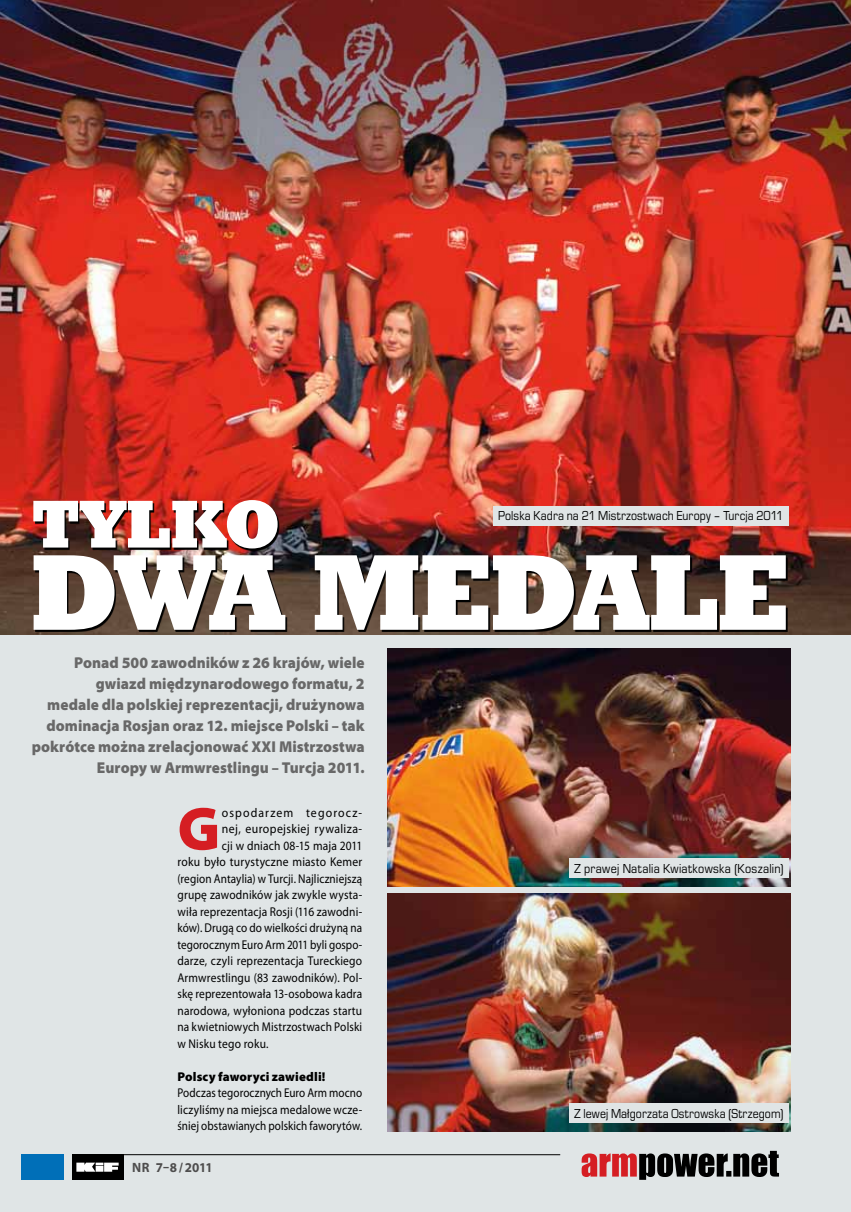
<style>
.page{position:relative;width:851px;height:1212px;background:#fff}
.page>*{position:absolute;margin:0;border:0;box-sizing:border-box;transform-origin:0 0}
.t1{font:91.8px "Geo Slb 712 X Bd PL";letter-spacing:-.01em;color:#fff}
.t2{font:900 semi-expanded 61.65px "Myriad Pro";color:#d51e23;scale:.9 1}
.t3{font:57.6px "Geo Slb 712 X Bd PL";letter-spacing:.01em;color:#fff}
.t4{font:900 semi-expanded 15.75px/21px "Myriad Pro";letter-spacing:.005em;color:#686868;text-align:right;scale:.9 1}
.t5{font:13.5px "Eurostile TCE";letter-spacing:.02em;color:#000;scale:.88 1}
.t6{font:13.5px "Eurostile TCE";letter-spacing:.02em;color:#000;scale:.9 1}
.t7{font:700 semi-expanded 13.5px "Myriad Pro";letter-spacing:-.005em;color:#4e4d4d;scale:.9 1}
.t8{font:12.75px "Myriad Pro";letter-spacing:.01em;color:#000;scale:.9 1}
.t9{font:12.75px/16.5px "Myriad Pro";letter-spacing:.01em;color:#000;text-align:justify;scale:.87 1}
.t10{font:12.75px "Myriad Pro";letter-spacing:.01em;color:#000;scale:.88 1}
.t11{font:12.75px "Myriad Pro";letter-spacing:.01em;color:#000;scale:.89 1}
.t12{font:12.75px "Myriad Pro";letter-spacing:.01em;color:#000;scale:.91 1}
.t13{font:12.75px "Myriad Pro";letter-spacing:.03em;color:#000;scale:.93 1}
.t14{font:900 12.75px "Myriad Pro";letter-spacing:.01em;color:#000}
.t15{font:12.75px "Myriad Pro";letter-spacing:.09em;color:#000;scale:.93 1}
</style>
<div class="page">
<div style="left:0;top:0;width:850px;height:1212px;background:#e0e5e6"></div>
<img style="left:0;top:0;width:850px;height:635px">
<img style="left:35px;top:502px;width:752px;height:130px">
<img style="left:388px;top:648px;width:402px;height:238px">
<img style="left:388px;top:893px;width:402px;height:238px">
<div style="left:569px;top:858px;width:219px;height:20px;background:#e0e5e6"></div>
<div style="left:569px;top:1104px;width:219px;height:19px;background:#e0e5e6"></div>
<div style="left:21px;top:1154px;width:43px;height:26px;background:#006fb8"></div>
<div style="left:72px;top:1154px;width:51px;height:26px;background:#000"></div>
<svg style="left:76px;top:1162px;width:43px;height:10px"></svg>
<hr style="left:72px;top:1154px;width:488px;height:1px;background:#000">
<svg style="left:581px;top:1151px;width:197px;height:29px"></svg>
<h3 class="t3" style="left:32px;top:483px;width:249px">TYLKO</h3>
<h1 class="t1" style="left:32px;top:526px;width:757px">DWA MEDALE</h1>
<p class="t5" style="left:498px;top:508px;width:326px">Polska Kadra na 21 Mistrzostwach Europy – Turcja 2011</p>
<p class="t4" style="left:32px;top:653px;width:371px">Ponad 500 zawodników z 26 krajów, wiele gwiazd międzynarodowego formatu, 2<br>medale dla polskiej reprezentacji, drużynowa dominacja Rosjan oraz 12. miejsce Polski – tak pokrótce można zrelacjonować XXI Mistrzostwa Europy w Armwrestlingu – Turcja 2011.</p>
<h2 class="t2" style="left:177px;top:793px;width:49px">G</h2>
<p class="t15" style="left:222px;top:805px;width:152px">ospodarzem tegorocz-</p>
<p class="t13" style="left:222px;top:822px;width:152px">nej, europejskiej rywaliza-</p>
<p class="t8" style="left:222px;top:838px;width:157px">cji w dniach 08-15 maja 2011</p>
<p class="t12" style="left:177px;top:855px;width:204px">roku było turystyczne miasto Kemer</p>
<p class="t10" style="left:177px;top:871px;width:211px">(region Antaylia) w Turcji. Najliczniejszą</p>
<p class="t8" style="left:177px;top:888px;width:207px">grupę zawodników jak zwykle wysta-</p>
<p class="t8" style="left:177px;top:904px;width:207px">wiła reprezentacja Rosji (116 zawodni-</p>
<p class="t10" style="left:177px;top:921px;width:211px">ków). Drugą co do wielkości drużyną na</p>
<p class="t9" style="left:177px;top:936px;width:214px">tegorocznym Euro Arm 2011 byli gospo-</p>
<p class="t8" style="left:177px;top:954px;width:207px">darze, czyli reprezentacja Tureckiego</p>
<p class="t8" style="left:177px;top:970px;width:207px">Armwrestlingu (83 zawodników). Pol-</p>
<p class="t11" style="left:177px;top:987px;width:209px">skę reprezentowała 13-osobowa kadra</p>
<p class="t8" style="left:177px;top:1003px;width:207px">narodowa, wyłoniona podczas startu</p>
<p class="t11" style="left:177px;top:1020px;width:209px">na kwietniowych Mistrzostwach Polski</p>
<p class="t8" style="left:177px;top:1036px;width:103px">w Nisku tego roku.</p>
<p class="t14" style="left:177px;top:1068px;width:150px">Polscy faworyci zawiedli!</p>
<p class="t9" style="left:177px;top:1085px;width:214px">Podczas tegorocznych Euro Arm mocno liczyliśmy na miejsca medalowe wcze&shy;śniej obstawianych polskich faworytów.</p>
<p class="t7" style="left:132px;top:1160px;width:91px">nr 7–8/2011</p>
<p class="t6" style="left:574px;top:861px;width:234px">Z prawej Natalia Kwiatkowska (Koszalin)</p>
<p class="t5" style="left:574px;top:1106px;width:239px">Z lewej Małgorzata Ostrowska (Strzegom)</p>
</div>
